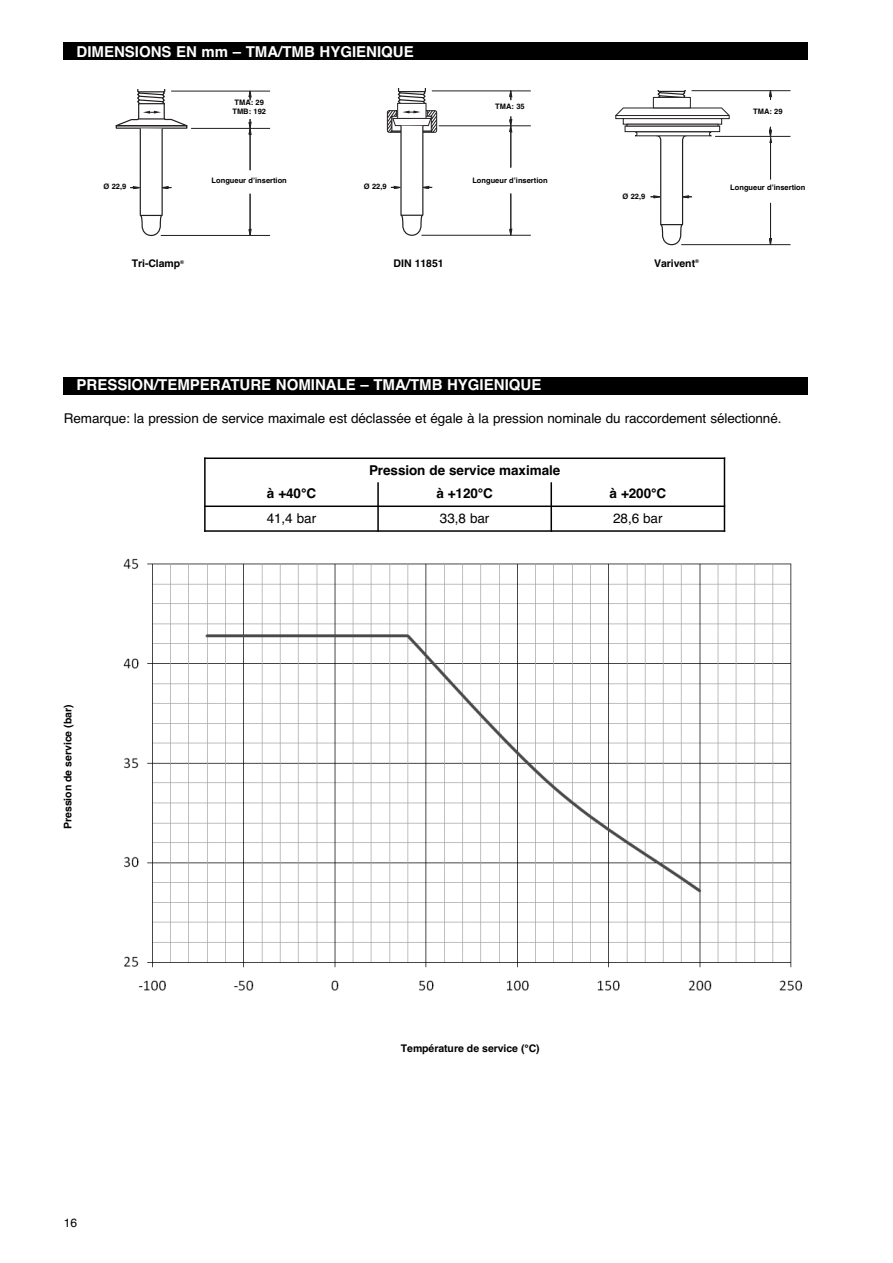
<style>
.page{position:relative;width:893px;height:1263px;background:#fff}
.page>*{position:absolute;margin:0;border:0;box-sizing:border-box;transform-origin:0 0}
.t1{font:700 15px "Helvetica";color:#fff}
.t2{font:13.5px "Helvetica";letter-spacing:-.005em;color:#000}
.t3{font:700 13.5px "Helvetica";letter-spacing:-.005em;color:#000}
.t4{font:12px "Helvetica";color:#000}
.t5{font:700 10.5px "Helvetica";letter-spacing:-.005em;color:#000}
.t6{font:700 7.5px/9px "Helvetica";color:#000}
</style>
<div class="page">
<img style="left:123px;top:558px;width:680px;height:433px">
<hr style="left:171px;top:91px;width:99px;height:1px;background:#231f20">
<hr style="left:161px;top:235px;width:109px;height:1px;background:#231f20">
<hr style="left:191px;top:128px;width:79px;height:1px;background:#231f20">
<hr style="left:250px;top:135px;width:1px;height:35px;background:#231f20">
<hr style="left:250px;top:194px;width:1px;height:35px;background:#231f20">
<svg style="left:248px;top:229px;width:4px;height:6px"></svg>
<svg style="left:248px;top:90px;width:4px;height:10px"></svg>
<svg style="left:248px;top:119px;width:4px;height:16px"></svg>
<svg style="left:115px;top:89px;width:78px;height:147px"></svg>
<hr style="left:432px;top:91px;width:99px;height:1px;background:#231f20">
<hr style="left:421px;top:235px;width:110px;height:1px;background:#231f20">
<hr style="left:439px;top:125px;width:92px;height:1px;background:#231f20">
<hr style="left:510px;top:132px;width:1px;height:36px;background:#231f20">
<hr style="left:510px;top:194px;width:1px;height:35px;background:#231f20">
<svg style="left:509px;top:228px;width:3px;height:8px"></svg>
<svg style="left:509px;top:90px;width:3px;height:10px"></svg>
<svg style="left:509px;top:116px;width:3px;height:17px"></svg>
<svg style="left:387px;top:89px;width:50px;height:147px"></svg>
<hr style="left:692px;top:90px;width:98px;height:1px;background:#231f20">
<hr style="left:681px;top:244px;width:109px;height:1px;background:#231f20">
<hr style="left:715px;top:136px;width:75px;height:1px;background:#231f20">
<hr style="left:770px;top:143px;width:1px;height:36px;background:#231f20">
<hr style="left:770px;top:203px;width:1px;height:35px;background:#231f20">
<svg style="left:769px;top:238px;width:3px;height:7px"></svg>
<svg style="left:769px;top:90px;width:3px;height:10px"></svg>
<svg style="left:769px;top:126px;width:3px;height:17px"></svg>
<svg style="left:615px;top:90px;width:116px;height:26px"></svg>
<div style="left:615px;top:115px;width:114px;height:4px;border:1px solid #231f20"></div>
<svg style="left:634px;top:132px;width:78px;height:113px"></svg>
<div style="left:623px;top:118px;width:99px;height:7px;border:1px solid #231f20"></div>
<div style="left:625px;top:126px;width:95px;height:6px;border:1px solid #231f20"></div>
<div style="left:653px;top:97px;width:37px;height:11px;background:#fff"></div>
<div style="left:653px;top:97px;width:38px;height:11px;border:1px solid #231f20"></div>
<div style="left:64px;top:43px;width:744px;height:17px;background:#000"></div>
<hr style="left:204px;top:457px;width:2px;height:75px;background:#000">
<hr style="left:377px;top:482px;width:2px;height:50px;background:#000">
<hr style="left:550px;top:482px;width:2px;height:50px;background:#000">
<hr style="left:724px;top:457px;width:1px;height:75px;background:#000">
<hr style="left:204px;top:457px;width:521px;height:2px;background:#000">
<hr style="left:204px;top:505px;width:521px;height:2px;background:#000">
<hr style="left:204px;top:530px;width:521px;height:2px;background:#000">
<div style="left:64px;top:377px;width:744px;height:17px;background:#000"></div>
<p class="t1" style="left:77px;top:43px;width:339px">DIMENSIONS EN mm – TMA/TMB HYGIENIQUE</p>
<p class="t6" style="left:104px;top:182px;width:24px">Ø 22,9</p>
<p class="t5" style="left:132px;top:258px;width:54px">Tri-Clamp<sup>®</sup></p>
<p class="t6" style="left:232px;top:98px;width:35px">TMA: 29<br>TMB: 192</p>
<p class="t6" style="left:212px;top:176px;width:77px">Longueur d’insertion</p>
<p class="t6" style="left:364px;top:182px;width:24px">Ø 22,9</p>
<p class="t5" style="left:394px;top:257px;width:52px">DIN 11851</p>
<p class="t6" style="left:495px;top:102px;width:31px">TMA: 35</p>
<p class="t6" style="left:472px;top:176px;width:77px">Longueur d’insertion</p>
<p class="t1" style="left:77px;top:376px;width:466px">PRESSION/TEMPERATURE NOMINALE – TMA/TMB HYGIENIQUE</p>
<p class="t6" style="left:623px;top:192px;width:24px">Ø 22,9</p>
<p class="t5" style="left:654px;top:257px;width:46px">Varivent<sup>®</sup></p>
<p class="t6" style="left:753px;top:107px;width:31px">TMA: 29</p>
<p class="t6" style="left:730px;top:183px;width:77px">Longueur d’insertion</p>
<p class="t2" style="left:64px;top:410px;width:719px">Remarque: la pression de service maximale est déclassée et égale à la pression nominale du raccordement sélectionné.</p>
<p class="t3" style="left:369px;top:462px;width:193px">Pression de service maximale</p>
<p class="t5" style="left:62px;top:829px;width:126px;rotate:-90deg">Pression de service (bar)</p>
<p class="t4" style="left:64px;top:1215px;width:15px">16</p>
<p class="t3" style="left:267px;top:485px;width:51px">à +40°C</p>
<p class="t3" style="left:436px;top:485px;width:58px">à +120°C</p>
<p class="t3" style="left:609px;top:485px;width:58px">à +200°C</p>
<p class="t2" style="left:267px;top:510px;width:51px">41,4 bar</p>
<p class="t2" style="left:440px;top:510px;width:51px">33,8 bar</p>
<p class="t2" style="left:613px;top:510px;width:51px">28,6 bar</p>
<p class="t5" style="left:401px;top:1042px;width:140px">Température de service (°C)</p>
</div>
